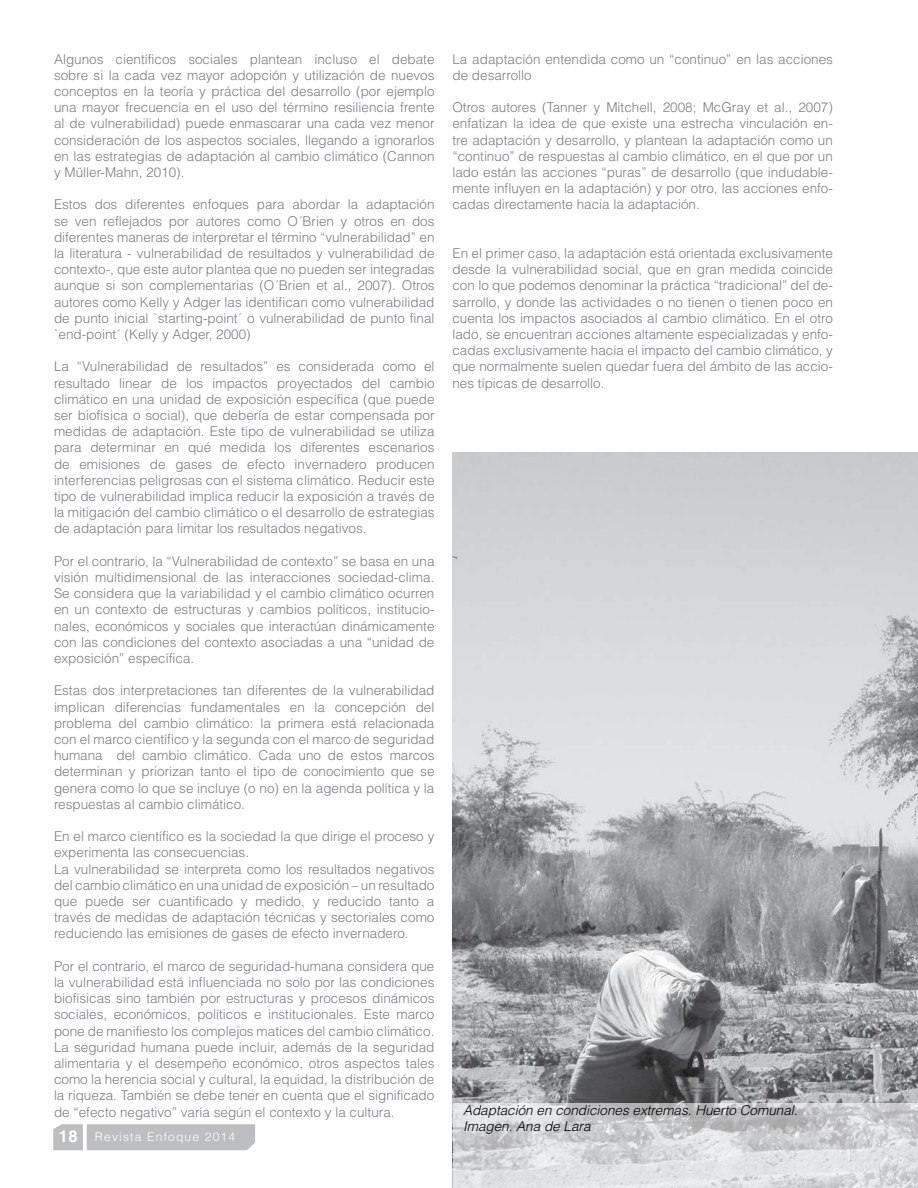
<style>
.page{position:relative;width:918px;height:1188px;background:#fff}
.page>*{position:absolute;margin:0;border:0;box-sizing:border-box;transform-origin:0 0}
.t1{font:300 13.5px/16.2px "Helvetica LT Std";color:#7c7d80;text-align:justify}
.t2{font:italic 300 13.5px/16.2px "Helvetica LT Std";color:#000}
.t3{font:300 12px "Helvetica LT";letter-spacing:.1em;color:#fff}
.s1{font-family:"Helvetica LT Std";font-weight:700;font-size:16.5px}
</style>
<div class="page">
<img style="left:453px;top:453px;width:465px;height:651px">
<svg style="left:453px;top:1104px;width:465px;height:84px;background:#d3d4d6"></svg>
<svg style="left:53px;top:1124px;width:202px;height:26px;background:#bec0c2"></svg>
<p class="t1" style="left:54px;top:51px;width:382px">Algunos científicos sociales plantean incluso el debate sobre si la cada vez mayor adopción y utilización de nuevos conceptos en la teoría y práctica del desarrollo (por ejemplo una mayor frecuencia en el uso del término resiliencia frente al de vulnerabilidad) puede enmascarar una cada vez menor consideración de los aspectos sociales, llegando a ignorarlos en las estrategias de adaptación al cambio climático (Cannon y Müller-Mahn, 2010).</p>
<p class="t1" style="left:54px;top:196px;width:382px">Estos dos diferentes enfoques para abordar la adaptación se ven reflejados por autores como O´Brien y otros en dos diferentes maneras de interpretar el término “vulnerabilidad” en la literatura - vulnerabilidad de resultados y vulnerabilidad de contexto-, que este autor plantea que no pueden ser integradas aunque si son complementarias (O´Brien et al., 2007). Otros autores como Kelly y Adger las identifican como vulnerabilidad de punto inicial `starting-point´ o vulnerabilidad de punto final `end-point´ (Kelly y Adger, 2000)</p>
<p class="t1" style="left:54px;top:358px;width:382px">La “Vulnerabilidad de resultados” es considerada como el resultado linear de los impactos proyectados del cambio climático en una unidad de exposición específica (que puede ser biofísica o social), que debería de estar compensada por medidas de adaptación. Este tipo de vulnerabilidad se utiliza para determinar en qué medida los diferentes escenarios de emisiones de gases de efecto invernadero producen interferencias peligrosas con el sistema climático. Reducir este tipo de vulnerabilidad implica reducir la exposición a través de la mitigación del cambio climático o el desarrollo de estrategias de adaptación para limitar los resultados negativos.</p>
<p class="t1" style="left:54px;top:553px;width:382px">Por el contrario, la “Vulnerabilidad de contexto” se basa en una visión multidimensional de las interacciones sociedad-clima.<br>Se considera que la variabilidad y el cambio climático ocurren en un contexto de estructuras y cambios políticos, institucio&shy;nales, económicos y sociales que interactúan dinámicamente con las condiciones del contexto asociadas a una “unidad de exposición” específica.</p>
<p class="t1" style="left:54px;top:682px;width:382px">Estas dos interpretaciones tan diferentes de la vulnerabilidad implican diferencias fundamentales en la concepción del problema del cambio climático: la primera está relacionada con el marco científico y la segunda con el marco de seguridad humana del cambio climático. Cada uno de estos marcos determinan y priorizan tanto el tipo de conocimiento que se genera como lo que se incluye (o no) en la agenda política y la respuestas al cambio climático.</p>
<p class="t1" style="left:54px;top:828px;width:382px;text-align:left">En el marco científico es la sociedad la que dirige el proceso y experimenta las consecuencias.<br>La vulnerabilidad se interpreta como los resultados negativos del cambio climático en una unidad de exposición – un resultado que puede ser cuantificado y medido, y reducido tanto a través de medidas de adaptación técnicas y sectoriales como reduciendo las emisiones de gases de efecto invernadero.</p>
<p class="t1" style="left:54px;top:958px;width:382px">Por el contrario, el marco de seguridad-humana considera que la vulnerabilidad está influenciada no solo por las condiciones biofísicas sino también por estructuras y procesos dinámicos sociales, económicos, políticos e institucionales. Este marco pone de manifiesto los complejos matices del cambio climático.<br>La seguridad humana puede incluir, además de la seguridad alimentaria y el desempeño económico, otros aspectos tales como la herencia social y cultural, la equidad, la distribución de la riqueza. También se debe tener en cuenta que el significado de “efecto negativo” varía según el contexto y la cultura.</p>
<p class="t3" style="left:59px;top:1129px;width:178px"><span class="s1">18</span> Revista Enfoque 2014</p>
<p class="t1" style="left:452px;top:51px;width:382px">La adaptación entendida como un “continuo” en las acciones de desarrollo</p>
<p class="t1" style="left:452px;top:99px;width:382px">Otros autores (Tanner y Mitchell, 2008; McGray et al., 2007) enfatizan la idea de que existe una estrecha vinculación en&shy;tre adaptación y desarrollo, y plantean la adaptación como un “continuo” de respuestas al cambio climático, en el que por un lado están las acciones “puras” de desarrollo (que indudable&shy;mente influyen en la adaptación) y por otro, las acciones enfo&shy;cadas directamente hacia la adaptación.</p>
<p class="t1" style="left:452px;top:245px;width:382px">En el primer caso, la adaptación está orientada exclusivamente desde la vulnerabilidad social, que en gran medida coincide con lo que podemos denominar la práctica “tradicional” del de&shy;sarrollo, y donde las actividades o no tienen o tienen poco en cuenta los impactos asociados al cambio climático. En el otro lado, se encuentran acciones altamente especializadas y enfo&shy;cadas exclusivamente hacia el impacto del cambio climático, y que normalmente suelen quedar fuera del ámbito de las accio&shy;nes típicas de desarrollo.</p>
<p class="t2" style="left:463px;top:1102px;width:336px">Adaptación en condiciones extremas. Huerto Comunal.<br>Imagen. Ana de Lara</p>
</div>
